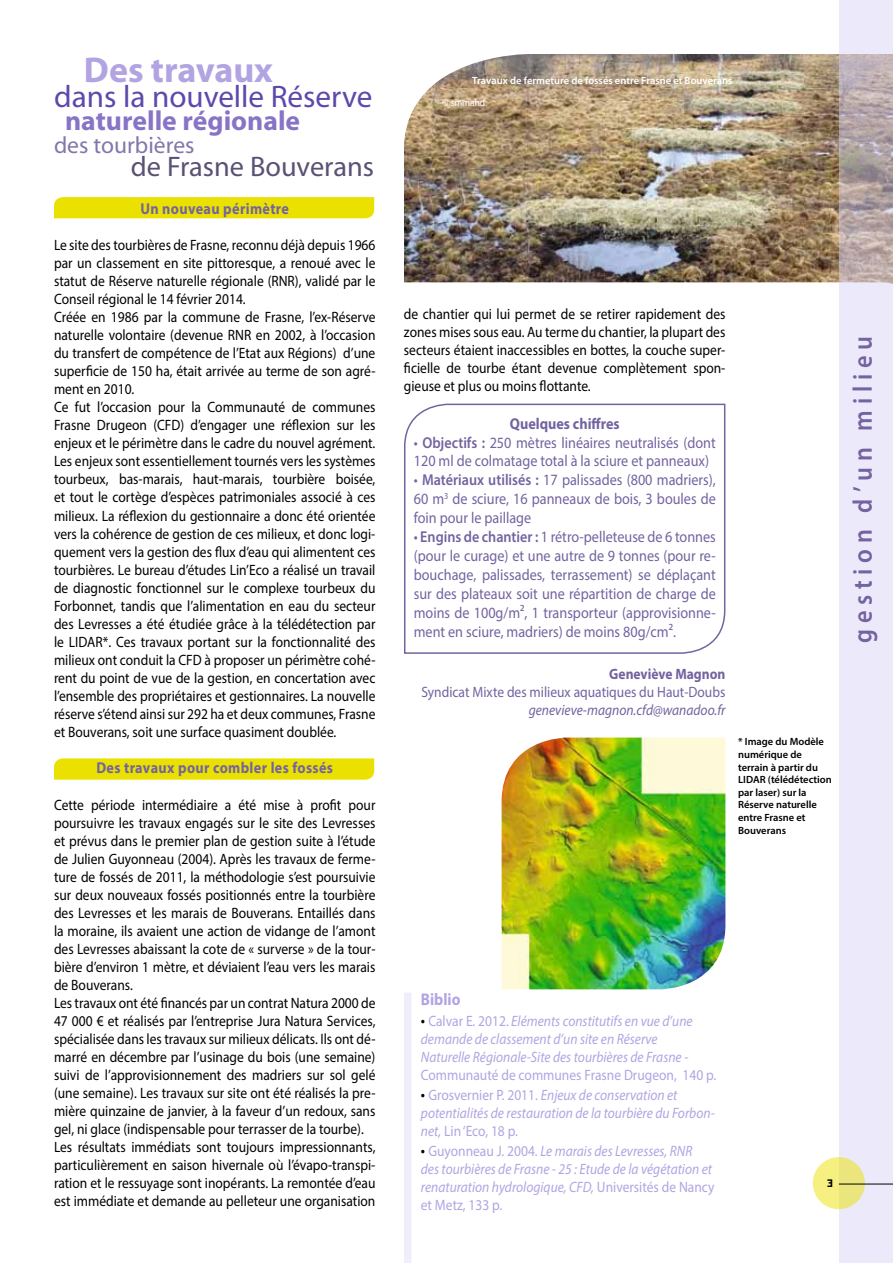
<style>
.page{position:relative;width:893px;height:1263px;background:#fff}
.page>*{position:absolute;margin:0;border:0;box-sizing:border-box;transform-origin:0 0}
.t1{font:700 36px "Myriad";color:#b2a4e2}
.t2{font:31.2px "Myriad";color:#5f48ac}
.t3{font:28.35px "Myriad";color:#5a5174}
.t4{font:700 27.6px "Myriad";color:#8874c7}
.t5{font:600 27px "Myriad Pro";letter-spacing:.24em;color:#7363a0;scale:.9 1}
.t6{font:23.55px "Myriad";color:#8376ab}
.t7{font:18px "Minimum A Noir";color:#000}
.t8{font:700 16.95px "Myriad Pro";color:#b2a4e2;scale:.9 1}
.t9{font:15.75px/19px "Myriad Pro";color:#7363a0;text-align:justify;scale:.9 1}
.t10{font:700 15.75px "Myriad Pro";letter-spacing:.025em;color:#7363a0;scale:.9 1}
.t11{font:700 15.75px "Myriad Pro";color:#7363a0;scale:.9 1}
.t12{font:15px/18px "Myriad Pro";color:#000;scale:.9 1}
.t13{font:italic 15px/18px "Myriad Pro";color:#b2a4e2;scale:.9 1}
.t14{font:15px "Myriad Pro";color:#7363a0;scale:.9 1}
.t15{font:italic 15px "Myriad Pro";color:#7363a0;scale:.9 1}
.t16{font:700 15px "Myriad Pro";color:#7363a0;scale:.9 1}
.t17{font:600 10.5px/12.6px "Myriad Pro";color:#000}
.t18{font:600 10.5px "Myriad Pro";color:#fff}
.t19{font:10.5px "Myriad Pro";color:#fff;scale:.9 1}
.s1{font-weight:600}
.s2{font-style:normal;font-size:16.95px;color:#000}
.s3{font-style:normal}
</style>
<div class="page">
<div style="left:54px;top:197px;width:320px;height:21px;background:#ebe100"></div>
<svg style="left:54px;top:758px;width:320px;height:22px;background:#ebe209"></svg>
<img style="left:404px;top:54px;width:435px;height:229px">
<img style="left:502px;top:737px;width:223px;height:252px">
<svg style="left:839px;top:0;width:54px;height:1263px;background:#e1dcea"></svg>
<div style="left:813px;top:1157px;width:52px;height:52px;background:#f5f080;border-radius:50%"></div>
<hr style="left:839px;top:1184px;width:54px;height:1px;background:#000">
<div style="left:404px;top:992px;width:7px;height:271px;background:#f1eefc"></div>
<svg style="left:404px;top:403px;width:322px;height:251px"></svg>
<h1 class="t1" style="left:84px;top:51px;width:191px">Des travaux</h1>
<h2 class="t2" style="left:54px;top:81px;width:320px">dans la nouvelle Réserve</h2>
<h3 class="t4" style="left:65px;top:107px;width:237px">naturelle régionale</h3>
<h3 class="t6" style="left:54px;top:133px;width:142px">des tourbières</h3>
<h3 class="t3" style="left:131px;top:152px;width:245px">de Frasne Bouverans</h3>
<p class="t10" style="left:140px;top:198px;width:167px">Un nouveau périmètre</p>
<p class="t12" style="left:54px;top:236px;width:359px">Le site des tourbières de Frasne, reconnu déjà depuis 1966 par un classement en site pittoresque, a renoué avec le statut de Réserve naturelle régionale (RNR), validé par le Conseil régional le 14 février 2014.<br>Créée en 1986 par la commune de Frasne, l’ex-Réserve naturelle volontaire (devenue RNR en 2002, à l’occasion du transfert de compétence de l’Etat aux Régions) d’une superficie de 150 ha, était arrivée au terme de son agré&shy;ment en 2010.<br>Ce fut l’occasion pour la Communauté de communes Frasne Drugeon (CFD) d’engager une réflexion sur les enjeux et le périmètre dans le cadre du nouvel agrément.<br>Les enjeux sont essentiellement tournés vers les systèmes tourbeux, bas-marais, haut-marais, tourbière boisée, et tout le cortège d’espèces patrimoniales associé à ces milieux. La réflexion du gestionnaire a donc été orientée vers la cohérence de gestion de ces milieux, et donc logi&shy;quement vers la gestion des flux d’eau qui alimentent ces tourbières. Le bureau d’études Lin’Eco a réalisé un travail de diagnostic fonctionnel sur le complexe tourbeux du Forbonnet, tandis que l’alimentation en eau du secteur des Levresses a été étudiée grâce à la télédétection par le LIDAR*. Ces travaux portant sur la fonctionnalité des milieux ont conduit la CFD à proposer un périmètre cohé&shy;rent du point de vue de la gestion, en concertation avec l’ensemble des propriétaires et gestionnaires. La nouvelle réserve s’étend ainsi sur 292 ha et deux communes, Frasne et Bouverans, soit une surface quasiment doublée.</p>
<p class="t10" style="left:96px;top:758px;width:264px">Des travaux pour combler les fossés</p>
<p class="t12" style="left:54px;top:796px;width:359px">Cette période intermédiaire a été mise à profit pour poursuivre les travaux engagés sur le site des Levresses et prévus dans le premier plan de gestion suite à l’étude de Julien Guyonneau (2004). Après les travaux de ferme&shy;ture de fossés de 2011, la méthodologie s’est poursuivie sur deux nouveaux fossés positionnés entre la tourbière des Levresses et les marais de Bouverans. Entaillés dans la moraine, ils avaient une action de vidange de l’amont des Levresses abaissant la cote de « surverse » de la tour&shy;bière d’environ 1 mètre, et déviaient l’eau vers les marais de Bouverans.<br>Les travaux ont été financés par un contrat Natura 2000 de 47 000 € et réalisés par l’entreprise Jura Natura Services, spécialisée dans les travaux sur milieux délicats. Ils ont dé&shy;marré en décembre par l’usinage du bois (une semaine) suivi de l’approvisionnement des madriers sur sol gelé (une semaine). Les travaux sur site ont été réalisés la pre&shy;mière quinzaine de janvier, à la faveur d’un redoux, sans gel, ni glace (indispensable pour terrasser de la tourbe).<br>Les résultats immédiats sont toujours impressionnants, particulièrement en saison hivernale où l’évapo-transpi&shy;ration et le ressuyage sont inopérants. La remontée d’eau est immédiate et demande au pelleteur une organisation</p>
<p class="t18" style="left:472px;top:74px;width:262px">Travaux de fermeture de fossés entre Frasne et Bouverans</p>
<p class="t19" style="left:442px;top:96px;width:49px">© smmahd</p>
<p class="t12" style="left:404px;top:305px;width:359px;text-align:justify">de chantier qui lui permet de se retirer rapidement des zones mises sous eau. Au terme du chantier, la plupart des secteurs étaient inaccessibles en bottes, la couche super&shy;ficielle de tourbe étant devenue complètement spon&shy;gieuse et plus ou moins flottante.</p>
<p class="t11" style="left:510px;top:413px;width:123px">Quelques chiffres</p>
<p class="t9" style="left:414px;top:432px;width:337px">• <span class="s1">Objectifs :</span> 250 mètres linéaires neutralisés (dont<br>120 ml de colmatage total à la sciure et panneaux)</p>
<p class="t9" style="left:414px;top:470px;width:337px">• <span class="s1">Matériaux utilisés :</span> 17 palissades (800 madriers), 60 m<sup>3</sup> de sciure, 16 panneaux de bois, 3 boules de foin pour le paillage</p>
<p class="t9" style="left:414px;top:527px;width:337px">• <span class="s1">Engins de chantier :</span> 1 rétro-pelleteuse de 6 tonnes (pour le curage) et une autre de 9 tonnes (pour re&shy;bouchage, palissades, terrassement) se déplaçant sur des plateaux soit une répartition de charge de moins de 100g/m², 1 transporteur (approvisionne&shy;ment en sciure, madriers) de moins 80g/cm².</p>
<p class="t16" style="left:609px;top:664px;width:131px">Geneviève Magnon</p>
<p class="t14" style="left:421px;top:683px;width:339px">Syndicat Mixte des milieux aquatiques du Haut-Doubs</p>
<p class="t15" style="left:529px;top:701px;width:220px">genevieve-magnon.cfd@wanadoo.fr</p>
<p class="t17" style="left:738px;top:735px;width:95px">* Image du Modèle numérique de terrain à partir du<br>LIDAR (télédétection par laser) sur la<br>Réserve naturelle entre Frasne et<br>Bouverans</p>
<h3 class="t5" style="left:845px;top:643px;width:343px;rotate:-90deg">gestion d’un milieu</h3>
<p class="t8" style="left:421px;top:988px;width:45px">Biblio</p>
<p class="t13" style="left:421px;top:1011px;width:330px"><span class="s2">•</span> <span class="s3">Calvar E. 2012.</span> Eléments constitutifs en vue d’une demande de classement d’un site en Réserve<br>Naturelle Régionale-Site des tourbières de Frasne <span class="s3">- Communauté de communes Frasne Drugeon, 140 p.</span></p>
<p class="t13" style="left:421px;top:1085px;width:328px"><span class="s2">•</span> <span class="s3">Grosvernier P. 2011.</span> Enjeux de conservation et potentialités de restauration de la tourbière du Forbon&shy;net, <span class="s3">Lin ‘Eco, 18 p.</span></p>
<p class="t13" style="left:421px;top:1142px;width:328px"><span class="s2">•</span> <span class="s3">Guyonneau J. 2004.</span> Le marais des Levresses, RNR<br>des tourbières de Frasne - 25 : Etude de la végétation et renaturation hydrologique, CFD, <span class="s3">Universités de Nancy et Metz, 133 p.</span></p>
<p class="t7" style="left:827px;top:1172px;width:9px">3</p>
</div>
